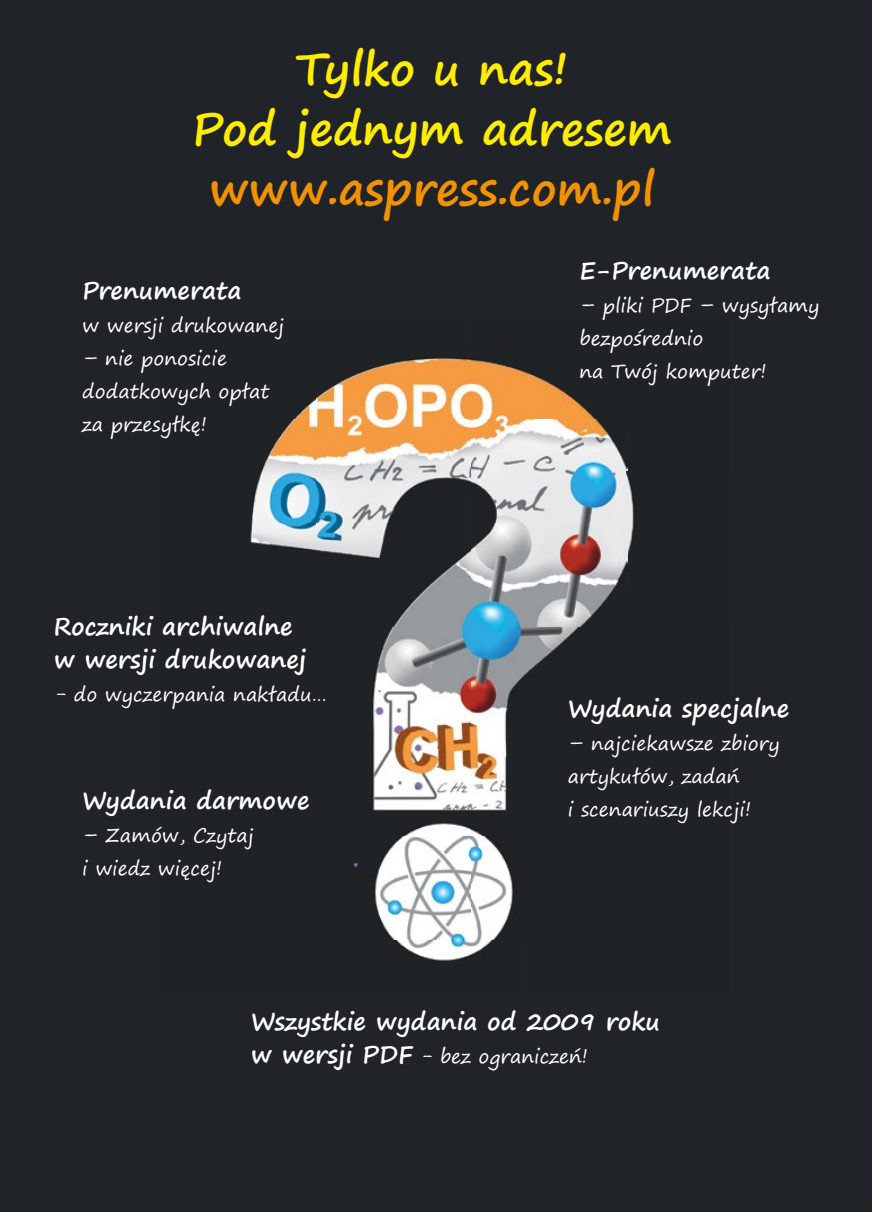
<style>
.page{position:relative;width:872px;height:1212px;background:#202327}
.page>*{position:absolute;margin:0;border:0;box-sizing:border-box;transform-origin:0 0}
.t1{font:700 45px/60px "Segoe Print";color:#ffed00;text-align:center}
.t2{font:24px/33px "Segoe Print";color:#fff}
.t3{font:700 24px/33px "Segoe Print";color:#fff}
.s1{color:#f39200}
.s2{font-weight:700}
.s3{font-weight:400}
</style>
<div class="page">
<img style="left:250px;top:358px;width:384px;height:603px">
<p class="t1" style="left:192px;top:38px;width:481px">Tylko u nas!<br>Pod jednym adresem <span class="s1">www.aspress.com.pl</span></p>
<p class="t2" style="left:82px;top:276px;width:204px"><span class="s2">Prenumerata<br></span>w wersji drukowanej</p>
<p class="t2" style="left:82px;top:342px;width:189px">– nie ponosicie dodatkowych opłat za przesyłkę!</p>
<p class="t3" style="left:54px;top:609px;width:254px">Roczniki archiwalne w wersji drukowanej</p>
<p class="t2" style="left:54px;top:678px;width:275px">- do wyczerpania nakładu…</p>
<p class="t3" style="left:82px;top:783px;width:229px">Wydania darmowe</p>
<p class="t2" style="left:82px;top:819px;width:173px">– Zamów, Czytaj i wiedz więcej!</p>
<p class="t3" style="left:579px;top:253px;width:192px">E-Prenumerata</p>
<p class="t2" style="left:579px;top:289px;width:241px">– pliki PDF – wysyłamy bezpośrednio<br>na Twój komputer!</p>
<p class="t3" style="left:568px;top:691px;width:223px">Wydania specjalne</p>
<p class="t2" style="left:568px;top:727px;width:213px">– najciekawsze zbiory artykułów, zadań<br>i scenariuszy lekcji!</p>
<p class="t3" style="left:251px;top:1004px;width:411px">Wszystkie wydania od 2009 roku w wersji PDF <span class="s3">- bez ograniczeń!</span></p>
</div>
